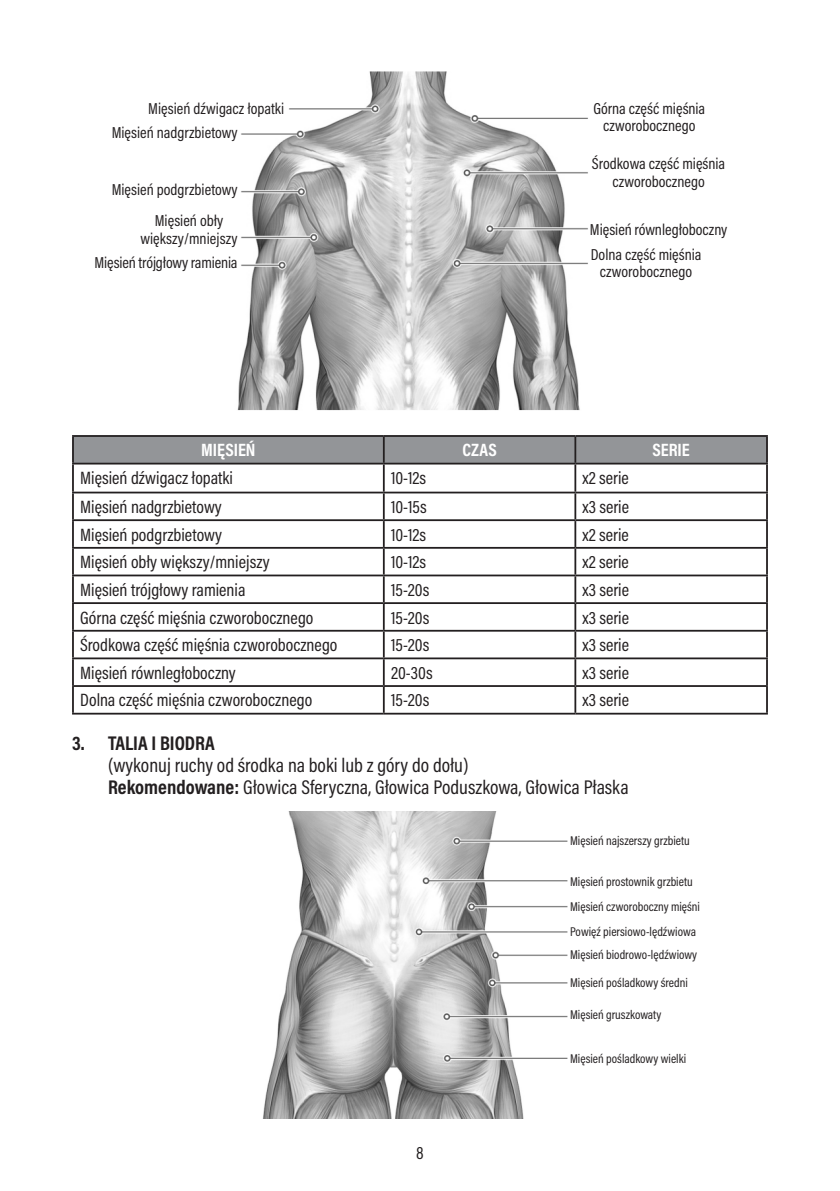
<style>
.page{position:relative;width:840px;height:1191px;background:#fff}
.page>*{position:absolute;margin:0;border:0;box-sizing:border-box;transform-origin:0 0}
.t1{font:20px/22px "Acumin Pro Cond";color:#231f20}
.txt02_mały{font:18px "Acumin Pro Cond";color:#231f20}
.Należy01{font:700 18px "Acumin Pro Cond";color:#fff}
.txt02_mały-2{font:16px/17.6px "Acumin Pro Cond";color:#231f20;text-align:center}
.txt02_mały-3{font:12.8px "Acumin Pro Cond";color:#231f20}
.s1{font-weight:700}
</style>
<div class="page">
<img style="left:262px;top:811px;width:306px;height:308px">
<img style="left:237px;top:71px;width:351px;height:340px">
<div style="left:74px;top:437px;width:691px;height:26px;background:#939598"></div>
<hr style="left:72px;top:435px;width:311px;height:2px;background:#231f20">
<hr style="left:72px;top:437px;width:2px;height:26px;background:#231f20">
<hr style="left:383px;top:435px;width:192px;height:2px;background:#231f20">
<hr style="left:382px;top:437px;width:2px;height:26px;background:#231f20">
<hr style="left:575px;top:435px;width:192px;height:2px;background:#231f20">
<hr style="left:574px;top:437px;width:2px;height:26px;background:#231f20">
<hr style="left:765px;top:437px;width:2px;height:26px;background:#231f20">
<hr style="left:72px;top:463px;width:311px;height:1px;background:#231f20">
<hr style="left:72px;top:464px;width:2px;height:27px;background:#231f20">
<hr style="left:383px;top:463px;width:192px;height:1px;background:#231f20">
<hr style="left:382px;top:464px;width:2px;height:27px;background:#231f20">
<hr style="left:575px;top:463px;width:192px;height:1px;background:#231f20">
<hr style="left:574px;top:464px;width:2px;height:27px;background:#231f20">
<hr style="left:765px;top:464px;width:2px;height:27px;background:#231f20">
<hr style="left:72px;top:491px;width:311px;height:2px;background:#231f20">
<hr style="left:72px;top:493px;width:2px;height:26px;background:#231f20">
<hr style="left:383px;top:491px;width:192px;height:2px;background:#231f20">
<hr style="left:382px;top:493px;width:2px;height:26px;background:#231f20">
<hr style="left:575px;top:491px;width:192px;height:2px;background:#231f20">
<hr style="left:574px;top:493px;width:2px;height:26px;background:#231f20">
<hr style="left:765px;top:493px;width:2px;height:26px;background:#231f20">
<hr style="left:72px;top:519px;width:311px;height:2px;background:#231f20">
<hr style="left:72px;top:521px;width:2px;height:26px;background:#231f20">
<hr style="left:383px;top:519px;width:192px;height:2px;background:#231f20">
<hr style="left:382px;top:521px;width:2px;height:26px;background:#231f20">
<hr style="left:575px;top:519px;width:192px;height:2px;background:#231f20">
<hr style="left:574px;top:521px;width:2px;height:26px;background:#231f20">
<hr style="left:765px;top:521px;width:2px;height:26px;background:#231f20">
<hr style="left:72px;top:547px;width:311px;height:2px;background:#231f20">
<hr style="left:72px;top:549px;width:2px;height:25px;background:#231f20">
<hr style="left:383px;top:547px;width:192px;height:2px;background:#231f20">
<hr style="left:382px;top:549px;width:2px;height:25px;background:#231f20">
<hr style="left:575px;top:547px;width:192px;height:2px;background:#231f20">
<hr style="left:574px;top:549px;width:2px;height:25px;background:#231f20">
<hr style="left:765px;top:549px;width:2px;height:25px;background:#231f20">
<hr style="left:72px;top:574px;width:311px;height:2px;background:#231f20">
<hr style="left:72px;top:576px;width:2px;height:26px;background:#231f20">
<hr style="left:383px;top:574px;width:192px;height:2px;background:#231f20">
<hr style="left:382px;top:576px;width:2px;height:26px;background:#231f20">
<hr style="left:575px;top:574px;width:192px;height:2px;background:#231f20">
<hr style="left:574px;top:576px;width:2px;height:26px;background:#231f20">
<hr style="left:765px;top:576px;width:2px;height:26px;background:#231f20">
<hr style="left:72px;top:602px;width:311px;height:2px;background:#231f20">
<hr style="left:72px;top:604px;width:2px;height:26px;background:#231f20">
<hr style="left:383px;top:602px;width:192px;height:2px;background:#231f20">
<hr style="left:382px;top:604px;width:2px;height:26px;background:#231f20">
<hr style="left:575px;top:602px;width:192px;height:2px;background:#231f20">
<hr style="left:574px;top:604px;width:2px;height:26px;background:#231f20">
<hr style="left:765px;top:604px;width:2px;height:26px;background:#231f20">
<hr style="left:72px;top:630px;width:311px;height:1px;background:#231f20">
<hr style="left:72px;top:631px;width:2px;height:26px;background:#231f20">
<hr style="left:383px;top:630px;width:192px;height:1px;background:#231f20">
<hr style="left:382px;top:631px;width:2px;height:26px;background:#231f20">
<hr style="left:575px;top:630px;width:192px;height:1px;background:#231f20">
<hr style="left:574px;top:631px;width:2px;height:26px;background:#231f20">
<hr style="left:765px;top:631px;width:2px;height:26px;background:#231f20">
<hr style="left:72px;top:657px;width:311px;height:2px;background:#231f20">
<hr style="left:72px;top:659px;width:2px;height:26px;background:#231f20">
<hr style="left:383px;top:657px;width:192px;height:2px;background:#231f20">
<hr style="left:382px;top:659px;width:2px;height:26px;background:#231f20">
<hr style="left:575px;top:657px;width:192px;height:2px;background:#231f20">
<hr style="left:574px;top:659px;width:2px;height:26px;background:#231f20">
<hr style="left:765px;top:659px;width:2px;height:26px;background:#231f20">
<hr style="left:72px;top:685px;width:311px;height:2px;background:#231f20">
<hr style="left:72px;top:687px;width:2px;height:26px;background:#231f20">
<hr style="left:383px;top:685px;width:192px;height:2px;background:#231f20">
<hr style="left:382px;top:687px;width:2px;height:26px;background:#231f20">
<hr style="left:575px;top:685px;width:192px;height:2px;background:#231f20">
<hr style="left:574px;top:687px;width:2px;height:26px;background:#231f20">
<hr style="left:765px;top:687px;width:2px;height:26px;background:#231f20">
<hr style="left:72px;top:713px;width:311px;height:1px;background:#231f20">
<hr style="left:383px;top:713px;width:192px;height:1px;background:#231f20">
<hr style="left:575px;top:713px;width:192px;height:1px;background:#231f20">
<p class="txt02_mały-2" style="left:148px;top:99px;width:137px">Mięsień dźwigacz łopatki</p>
<p class="txt02_mały-2" style="left:593px;top:99px;width:113px">Górna część mięśnia czworobocznego</p>
<p class="txt02_mały-2" style="left:591px;top:154px;width:135px">Środkowa część mięśnia czworobocznego</p>
<p class="txt02_mały-2" style="left:112px;top:123px;width:127px">Mięsień nadgrzbietowy</p>
<p class="txt02_mały-2" style="left:112px;top:180px;width:127px">Mięsień podgrzbietowy</p>
<p class="txt02_mały-2" style="left:140px;top:211px;width:99px">Mięsień obły większy/mniejszy</p>
<p class="txt02_mały-2" style="left:95px;top:254px;width:144px">Mięsień trójgłowy ramienia</p>
<p class="txt02_mały-2" style="left:589px;top:220px;width:139px">Mięsień równległoboczny</p>
<p class="txt02_mały-2" style="left:590px;top:245px;width:112px">Dolna część mięśnia czworobocznego</p>
<p class="Należy01" style="left:201px;top:438px;width:56px">MIĘSIEŃ</p>
<p class="Należy01" style="left:462px;top:438px;width:36px">CZAS</p>
<p class="Należy01" style="left:652px;top:438px;width:39px">SERIE</p>
<p class="txt02_mały" style="left:80px;top:466px;width:154px">Mięsień dźwigacz łopatki</p>
<p class="txt02_mały" style="left:391px;top:466px;width:37px">10-12s</p>
<p class="txt02_mały" style="left:582px;top:466px;width:48px">x2 serie</p>
<p class="txt02_mały" style="left:80px;top:495px;width:143px">Mięsień nadgrzbietowy</p>
<p class="txt02_mały" style="left:391px;top:495px;width:37px">10-15s</p>
<p class="txt02_mały" style="left:582px;top:495px;width:48px">x3 serie</p>
<p class="txt02_mały" style="left:80px;top:523px;width:143px">Mięsień podgrzbietowy</p>
<p class="txt02_mały" style="left:391px;top:523px;width:37px">10-12s</p>
<p class="txt02_mały" style="left:582px;top:523px;width:48px">x2 serie</p>
<p class="txt02_mały" style="left:80px;top:550px;width:191px">Mięsień obły większy/mniejszy</p>
<p class="txt02_mały" style="left:391px;top:550px;width:37px">10-12s</p>
<p class="txt02_mały" style="left:582px;top:550px;width:48px">x2 serie</p>
<p class="txt02_mały" style="left:80px;top:578px;width:167px">Mięsień trójgłowy ramienia</p>
<p class="txt02_mały" style="left:391px;top:578px;width:40px">15-20s</p>
<p class="txt02_mały" style="left:582px;top:578px;width:48px">x3 serie</p>
<p class="txt02_mały" style="left:80px;top:605px;width:235px">Górna część mięśnia czworobocznego</p>
<p class="txt02_mały" style="left:391px;top:605px;width:40px">15-20s</p>
<p class="txt02_mały" style="left:582px;top:605px;width:48px">x3 serie</p>
<p class="txt02_mały" style="left:80px;top:633px;width:259px">Środkowa część mięśnia czworobocznego</p>
<p class="txt02_mały" style="left:391px;top:633px;width:40px">15-20s</p>
<p class="txt02_mały" style="left:582px;top:633px;width:48px">x3 serie</p>
<p class="txt02_mały" style="left:80px;top:661px;width:157px">Mięsień równległoboczny</p>
<p class="txt02_mały" style="left:391px;top:661px;width:43px">20-30s</p>
<p class="txt02_mały" style="left:582px;top:661px;width:48px">x3 serie</p>
<p class="txt02_mały" style="left:80px;top:688px;width:233px">Dolna część mięśnia czworobocznego</p>
<p class="txt02_mały" style="left:391px;top:688px;width:40px">15-20s</p>
<p class="txt02_mały" style="left:582px;top:688px;width:48px">x3 serie</p>
<p class="t1" style="left:108px;top:731px;width:521px;text-indent:-36px"><span class="s1">3. TALIA I BIODRA<br></span>(wykonuj ruchy od środka na boki lub z góry do dołu)<br><span class="s1">Rekomendowane:</span> Głowica Sferyczna, Głowica Poduszkowa, Głowica Płaska</p>
<p class="txt02_mały" style="left:416px;top:1141px;width:9px">8</p>
<p class="txt02_mały-3" style="left:569px;top:832px;width:121px">Mięsień najszerszy grzbietu</p>
<p class="txt02_mały-3" style="left:569px;top:873px;width:124px">Mięsień prostownik grzbietu</p>
<p class="txt02_mały-3" style="left:569px;top:898px;width:131px">Mięsień czworoboczny mięśni</p>
<p class="txt02_mały-3" style="left:569px;top:923px;width:127px">Powięź piersiowo-lędźwiowa</p>
<p class="txt02_mały-3" style="left:569px;top:946px;width:128px">Mięsień biodrowo-lędźwiowy</p>
<p class="txt02_mały-3" style="left:569px;top:974px;width:119px">Mięsień pośladkowy średni</p>
<p class="txt02_mały-3" style="left:569px;top:1006px;width:93px">Mięsień gruszkowaty</p>
<p class="txt02_mały-3" style="left:569px;top:1049px;width:118px">Mięsień pośladkowy wielki</p>
</div>
